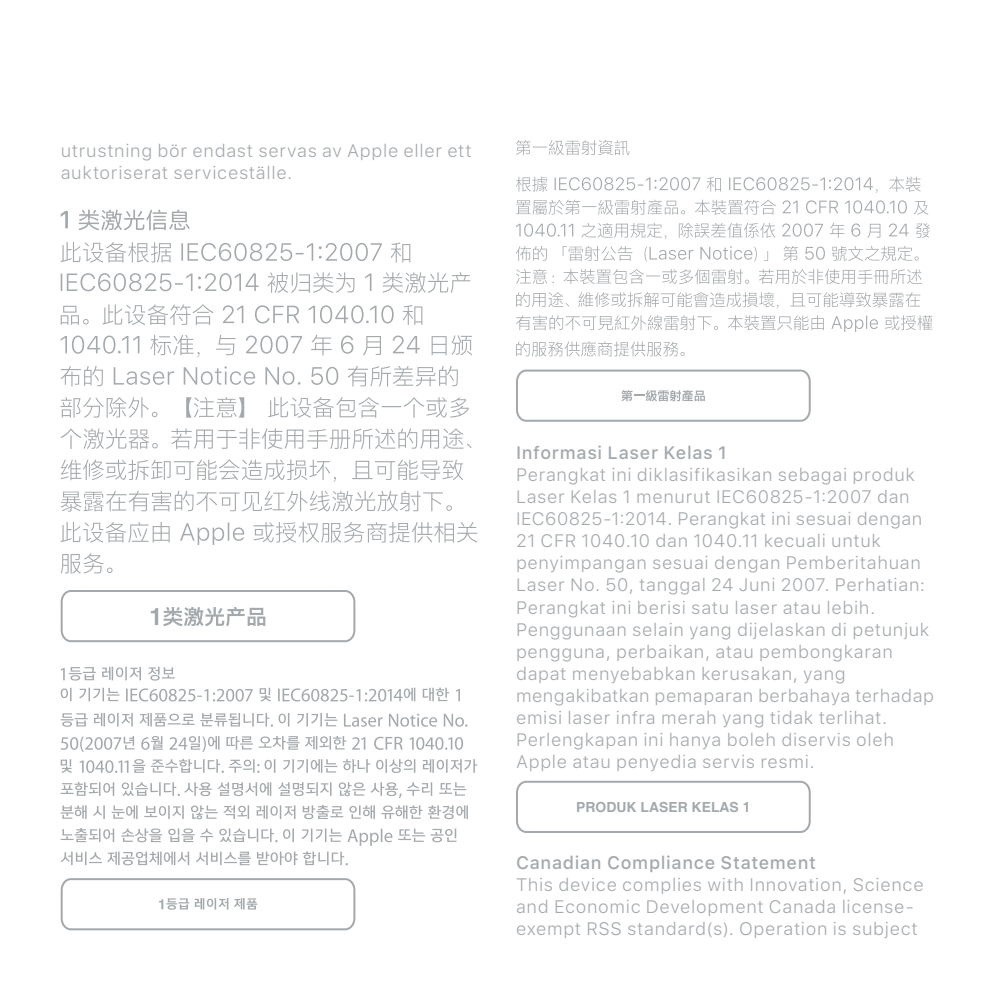
<style>
.page{position:relative;width:998px;height:1006px;background:#fff}
.page>*{position:absolute;margin:0;border:0;box-sizing:border-box;transform-origin:0 0}
.t1{font:300 18px/22px "SF Pro Text";letter-spacing:.035em;color:#a3a9ad}
.t2{font:500 18px "SF Pro Text";letter-spacing:.035em;color:#a3a9ad}
.t3{font:700 14px "Helvetica";color:#a3a9ad}
</style>
<div class="page">
<svg style="left:61px;top:210px;width:129px;height:20px"></svg>
<svg style="left:61px;top:242px;width:349px;height:21px"></svg>
<svg style="left:61px;top:272px;width:409px;height:21px"></svg>
<svg style="left:61px;top:304px;width:361px;height:21px"></svg>
<svg style="left:61px;top:335px;width:411px;height:22px"></svg>
<svg style="left:61px;top:366px;width:397px;height:21px"></svg>
<svg style="left:61px;top:397px;width:408px;height:21px"></svg>
<svg style="left:61px;top:428px;width:411px;height:21px"></svg>
<svg style="left:61px;top:459px;width:402px;height:23px"></svg>
<svg style="left:61px;top:491px;width:391px;height:20px"></svg>
<svg style="left:61px;top:522px;width:416px;height:23px"></svg>
<svg style="left:61px;top:553px;width:52px;height:20px"></svg>
<svg style="left:61px;top:590px;width:294px;height:52px"></svg>
<svg style="left:61px;top:667px;width:114px;height:13px"></svg>
<svg style="left:61px;top:687px;width:399px;height:14px"></svg>
<svg style="left:61px;top:713px;width:406px;height:14px"></svg>
<svg style="left:61px;top:736px;width:402px;height:16px"></svg>
<svg style="left:61px;top:759px;width:416px;height:14px"></svg>
<svg style="left:61px;top:782px;width:405px;height:16px"></svg>
<svg style="left:61px;top:805px;width:407px;height:14px"></svg>
<svg style="left:61px;top:828px;width:395px;height:37px"></svg>
<svg style="left:61px;top:878px;width:294px;height:52px"></svg>
<svg style="left:516px;top:140px;width:113px;height:15px"></svg>
<svg style="left:516px;top:177px;width:405px;height:16px"></svg>
<svg style="left:516px;top:200px;width:412px;height:15px"></svg>
<svg style="left:516px;top:223px;width:414px;height:16px"></svg>
<svg style="left:516px;top:246px;width:402px;height:15px"></svg>
<svg style="left:516px;top:269px;width:406px;height:15px"></svg>
<svg style="left:516px;top:292px;width:404px;height:17px"></svg>
<svg style="left:516px;top:315px;width:416px;height:17px"></svg>
<svg style="left:516px;top:341px;width:168px;height:15px"></svg>
<svg style="left:516px;top:369px;width:295px;height:53px"></svg>
<svg style="left:516px;top:781px;width:295px;height:52px"></svg>
<p class="t1" style="left:61px;top:140px;width:413px">utrustning bör endast servas av Apple eller ett auktoriserat serviceställe.</p>
<p class="t2" style="left:516px;top:440px;width:212px">Informasi Laser Kelas 1</p>
<p class="t1" style="left:516px;top:465px;width:420px">Perangkat ini diklasifikasikan sebagai produk Laser Kelas 1 menurut IEC60825-1:2007 dan IEC60825-1:2014. Perangkat ini sesuai dengan 21 CFR 1040.10 dan 1040.11 kecuali untuk penyimpangan sesuai dengan Pemberitahuan Laser No. 50, tanggal 24 Juni 2007. Perhatian:<br>Perangkat ini berisi satu laser atau lebih.<br>Penggunaan selain yang dijelaskan di petunjuk pengguna, perbaikan, atau pembongkaran dapat menyebabkan kerusakan, yang mengakibatkan pemaparan berbahaya terhadap emisi laser infra merah yang tidak terlihat.<br>Perlengkapan ini hanya boleh diservis oleh Apple atau penyedia servis resmi.</p>
<p class="t3" style="left:576px;top:798px;width:176px">PRODUK LASER KELAS 1</p>
<p class="t2" style="left:516px;top:849px;width:301px">Canadian Compliance Statement</p>
<p class="t1" style="left:516px;top:874px;width:409px">This device complies with Innovation, Science and Economic Development Canada license&shy;exempt RSS standard(s). Operation is subject</p>
</div>
